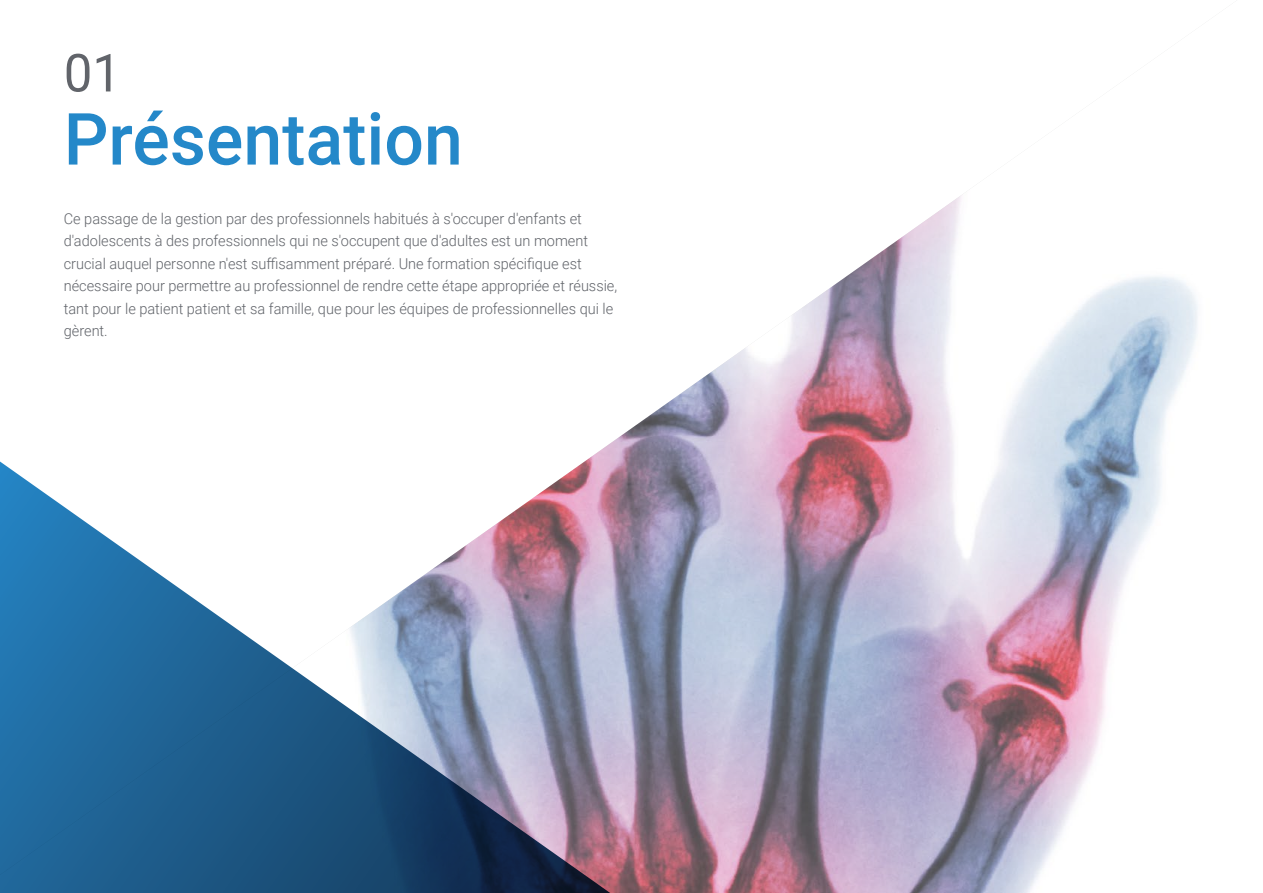
<style>
.page{position:relative;width:1263px;height:893px;background:#fff}
.page>*{position:absolute;margin:0;border:0;box-sizing:border-box;transform-origin:0 0}
.t1{font:500 72px "Roboto";color:#2488c9}
.t2{font:52.5px "Roboto";color:#61646a}
.t3{font:300 15px/22.5px "Roboto";color:#61646a}
</style>
<div class="page">
<img style="left:607px;top:194px;width:591px;height:699px">
<svg style="left:0;top:446px;width:640px;height:447px"></svg>
<h2 class="t2" style="left:64px;top:36px;width:59px">01</h2>
<h1 class="t1" style="left:64px;top:89px;width:401px">Présentation</h1>
<p class="t3" style="left:64px;top:207px;width:555px">Ce passage de la gestion par des professionnels habitués à s'occuper d'enfants et d'adolescents à des professionnels qui ne s'occupent que d'adultes est un moment crucial auquel personne n'est suffisamment préparé. Une formation spécifique est nécessaire pour permettre au professionnel de rendre cette étape appropriée et réussie, tant pour le patient patient et sa famille, que pour les équipes de professionnelles qui le gèrent.</p>
</div>
